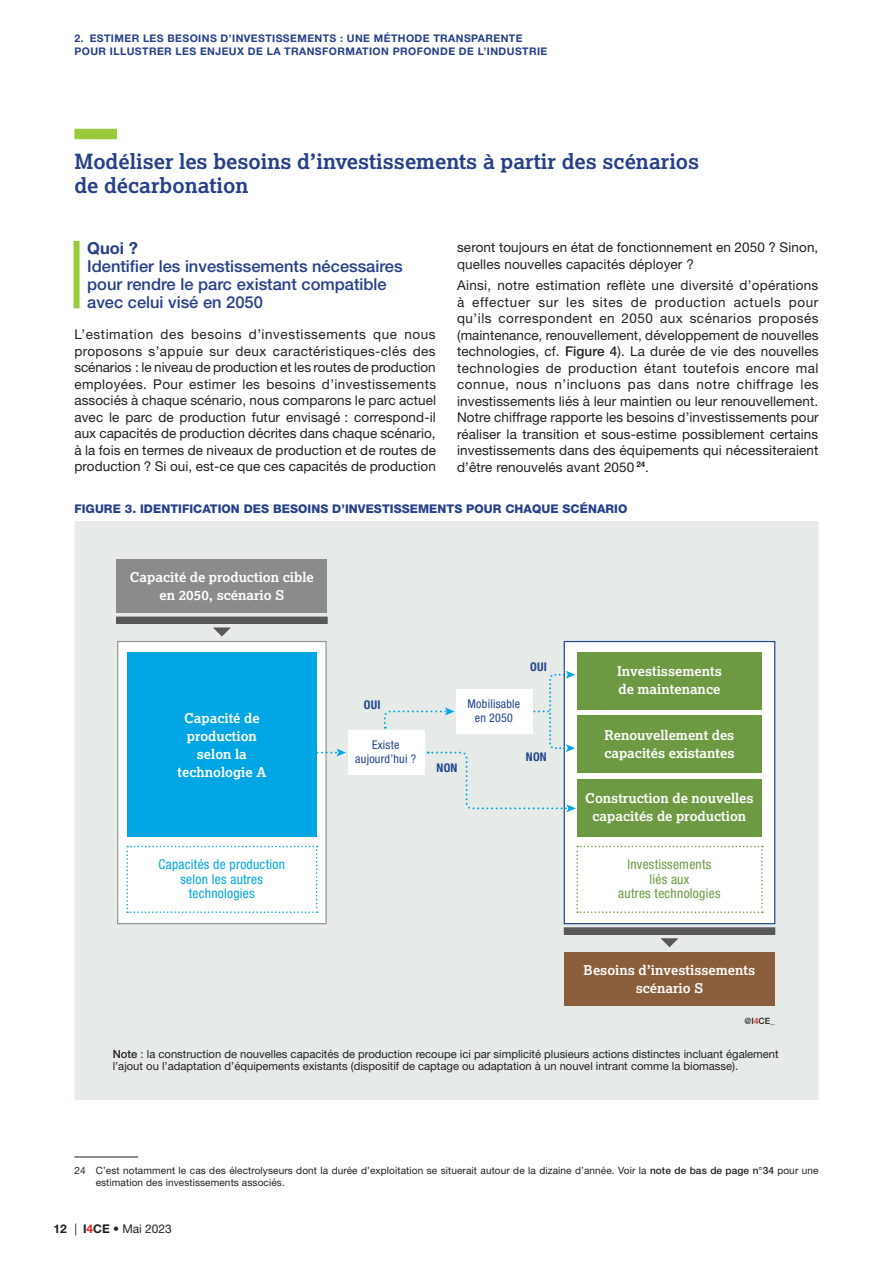
<style>
.page{position:relative;width:893px;height:1263px;background:#fff}
.page>*{position:absolute;margin:0;border:0;box-sizing:border-box;transform-origin:0 0}
.T2___SOMM2_3588__esp{font:700 21px/24px "Lexia Da Ma";color:#263f89}
.T3_somm3{font:500 16.5px/18px "Helvetica Neue LT Std";color:#263f89}
.P_3588{font:13.5px/16.5px "Helvetica Neue LT Std";letter-spacing:.01em;color:#231f20;text-align:justify}
.t1{font:700 13.5px/18px "Lexia Da Ma";color:#fff;text-align:center}
.t2{font:condensed 13.5px/14.4px "Helvetica Neue LT Std";letter-spacing:.02em;color:#00a6e4;text-align:center}
.t3{font:condensed 13.5px/14.4px "Helvetica Neue LT Std";letter-spacing:.02em;color:#6d9942;text-align:center}
.T_imports_bleuLogo10{font:800 12px "Helvetica Neue LT Std";letter-spacing:.005em;color:#263f89}
.t4{font:condensed 12px/14.4px "Helvetica Neue LT Std";letter-spacing:.02em;color:#21448c;text-align:center}
.t5{font:12px "Helvetica Neue LT Std";color:#231f20}
.t6{font:700 condensed 12px "Helvetica Neue LT Std";letter-spacing:.02em;color:#21448c}
.Note_sous_figure{font:11.25px/12px "Helvetica Neue LT Std";color:#231f20}
.t7{font:700 10.5px "Helvetica Neue LT Std";color:#263f89}
.RENVOI_Bas_de_pag{font:10.05px/12.6px "Helvetica Neue LT Std";letter-spacing:.01em;color:#231f20}
.t8{font:500 8.7px "Helvetica Neue LT Std";color:#231f20}
.s1{font-weight:700}
.s2{font-weight:500}
.s3{color:#ee1d23}
.s4{font-weight:700;color:#ee1d23}
</style>
<div class="page">
<div style="left:74px;top:129px;width:43px;height:10px;background:#99ca3b"></div>
<hr style="left:74px;top:1157px;width:64px;height:1px;background:#231f20">
<div style="left:74px;top:241px;width:6px;height:67px;background:#99ca3b"></div>
<div style="left:74px;top:521px;width:745px;height:579px;background:#e6ebe8"></div>
<div style="left:118px;top:641px;width:208px;height:283px;background:#fff"></div>
<div style="left:117px;top:641px;width:210px;height:283px;border:1px solid #939598"></div>
<div style="left:564px;top:641px;width:211px;height:283px;background:#fff"></div>
<div style="left:564px;top:641px;width:211px;height:283px;border:1px solid #21448b"></div>
<div style="left:564px;top:928px;width:211px;height:6px;background:#57585a"></div>
<div style="left:564px;top:927px;width:211px;height:8px;border:1px solid #57585a"></div>
<div style="left:348px;top:730px;width:76px;height:45px;background:#fff"></div>
<svg style="left:660px;top:938px;width:18px;height:9px"></svg>
<div style="left:117px;top:617px;width:210px;height:6px;background:#57585a"></div>
<div style="left:116px;top:616px;width:212px;height:8px;border:1px solid #57585a"></div>
<svg style="left:213px;top:627px;width:18px;height:9px"></svg>
<svg style="left:317px;top:749px;width:29px;height:7px"></svg>
<div style="left:127px;top:652px;width:190px;height:184px;background:#00a6e4"></div>
<svg style="left:126px;top:846px;width:192px;height:67px"></svg>
<svg style="left:576px;top:846px;width:187px;height:67px"></svg>
<svg style="left:383px;top:671px;width:193px;height:141px"></svg>
<div style="left:577px;top:652px;width:185px;height:57px;background:#6d9942"></div>
<div style="left:577px;top:715px;width:185px;height:58px;background:#6d9942"></div>
<div style="left:577px;top:779px;width:185px;height:57px;background:#6d9942"></div>
<div style="left:564px;top:952px;width:211px;height:54px;background:#8a5d3b"></div>
<div style="left:117px;top:559px;width:210px;height:54px;background:#8b8b8c"></div>
<p class="t7" style="left:74px;top:31px;width:31px">2. ESTIMER</p>
<p class="t7" style="left:143px;top:31px;width:8px">LES</p>
<p class="t7" style="left:167px;top:31px;width:8px">BESOINS</p>
<p class="t7" style="left:221px;top:31px;width:20px">D’INVESTISSEMENTS</p>
<p class="t7" style="left:340px;top:31px;width:16px">: UNE</p>
<p class="t7" style="left:374px;top:31px;width:9px">MÉTHODE</p>
<p class="t7" style="left:433px;top:31px;width:9px">TRANSPARENTE</p>
<p class="t7" style="left:74px;top:45px;width:9px">POUR</p>
<p class="t7" style="left:110px;top:45px;width:8px">ILLUSTRER</p>
<p class="t7" style="left:176px;top:45px;width:8px">LES</p>
<p class="t7" style="left:200px;top:45px;width:9px">ENJEUX</p>
<p class="t7" style="left:248px;top:45px;width:45px">DELATRANSFORMATION</p>
<p class="t7" style="left:393px;top:45px;width:9px">PROFONDE</p>
<p class="t7" style="left:459px;top:45px;width:36px">DE L’INDUSTRIE</p>
<p class="T2___SOMM2_3588__esp" style="left:74px;top:150px;width:626px">Modéliser les besoins d’investissements à partir des scénarios de décarbonation</p>
<p class="T3_somm3" style="left:87px;top:238px;width:317px"><span class="s1">QUOI ?<br></span>Identifier les investissements nécessaires pour rendre le parc existant compatible avec celui visé en 2050</p>
<p class="P_3588" style="left:74px;top:326px;width:363px">L’estimation des besoins d’investissements que nous proposons s’appuie sur deux caractéristiques-clés des scénarios : le niveau de production et les routes de production employées. Pour estimer les besoins d’investissements associés à chaque scénario, nous comparons le parc actuel avec le parc de production futur envisagé : correspond-il aux capacités de production décrites dans chaque scénario, à la fois en termes de niveaux de production et de routes de production ? Si oui, est-ce que ces capacités de production</p>
<p class="P_3588" style="left:457px;top:239px;width:363px">seront toujours en état de fonctionnement en 2050 ? Sinon, quelles nouvelles capacités déployer ?</p>
<p class="P_3588" style="left:457px;top:277px;width:363px">Ainsi, notre estimation reflète une diversité d’opérations à effectuer sur les sites de production actuels pour qu’ils correspondent en 2050 aux scénarios proposés (maintenance, renouvellement, développement de nouvelles technologies, cf. <span class="s2">Figure 4</span>). La durée de vie des nouvelles technologies de production étant toutefois encore mal connue, nous n’incluons pas dans notre chiffrage les investissements liés à leur maintien ou leur renouvellement.<br>Notre chiffrage rapporte les besoins d’investissements pour réaliser la transition et sous-estime possiblement certains investissements dans des équipements qui nécessiteraient d’être renouvelés avant 2050 <sup>24</sup>.</p>
<p class="T_imports_bleuLogo10" style="left:74px;top:501px;width:554px">FIGURE 3. IDENTIFICATION DES BESOINS D’INVESTISSEMENTS POUR CHAQUE SCÉNARIO</p>
<p class="t1" style="left:130px;top:568px;width:185px">Capacité de production cible en 2050, scénario S</p>
<p class="t1" style="left:178px;top:709px;width:90px">Capacité de production selon la technologie A</p>
<p class="t2" style="left:159px;top:857px;width:128px">Capacités de production selon les autres technologies</p>
<p class="t6" style="left:364px;top:697px;width:18px">OUI</p>
<p class="t4" style="left:355px;top:737px;width:62px">Existe aujourd’hui ?</p>
<p class="t6" style="left:530px;top:659px;width:18px">OUI</p>
<p class="t4" style="left:468px;top:696px;width:54px">Mobilisable en 2050</p>
<p class="t6" style="left:437px;top:760px;width:22px">NON</p>
<p class="t6" style="left:526px;top:749px;width:22px">NON</p>
<p class="t1" style="left:617px;top:662px;width:106px;text-align:left">Investissements de maintenance</p>
<p class="t1" style="left:604px;top:726px;width:132px;text-align:left">Renouvellement des capacités existantes</p>
<p class="t1" style="left:585px;top:789px;width:170px">Construction de nouvelles capacités de production</p>
<p class="t3" style="left:618px;top:857px;width:104px">Investissements liés aux<br>autres technologies</p>
<p class="t1" style="left:584px;top:961px;width:173px">Besoins d’investissements scénario S</p>
<p class="t8" style="left:744px;top:1015px;width:32px">@I<span class="s3">4</span>CE_</p>
<p class="Note_sous_figure" style="left:113px;top:1048px;width:667px"><span class="s2">Note</span> : la construction de nouvelles capacités de production recoupe ici par simplicité plusieurs actions distinctes incluant également l’ajout ou l’adaptation d’équipements existants (dispositif de captage ou adaptation à un nouvel intrant comme la biomasse).</p>
<p class="RENVOI_Bas_de_pag" style="left:96px;top:1164px;width:724px;text-indent:-21px">24 C’est notamment le cas des électrolyseurs dont la durée d’exploitation se situerait autour de la dizaine d’année. Voir la <span class="s2">note de bas de page n°34</span> pour une estimation des investissements associés.</p>
<p class="t5" style="left:53px;top:1222px;width:120px"><span class="s1">12</span> | <span class="s1">I</span><span class="s4">4</span><span class="s1">CE</span> • Mai 2023</p>
</div>
